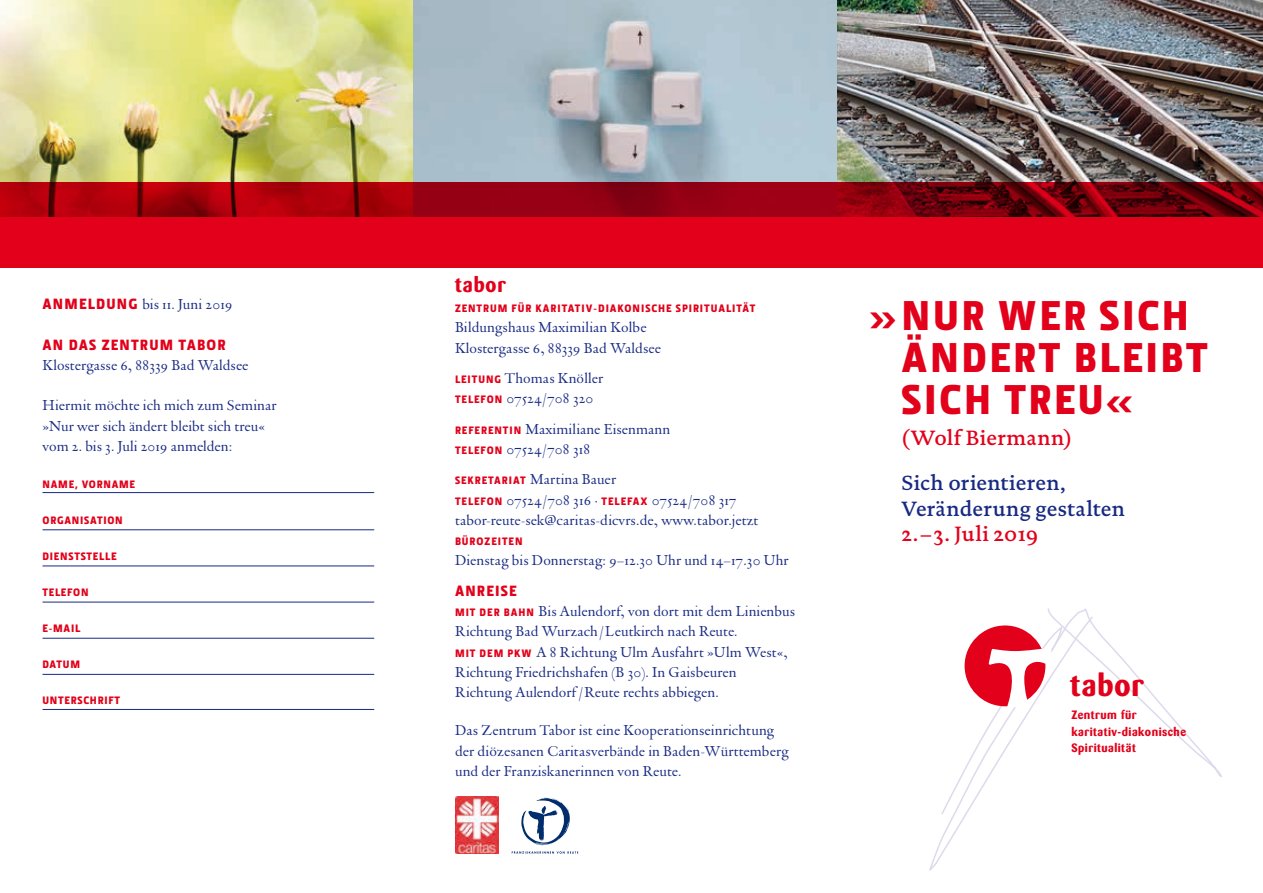
<style>
.page{position:relative;width:1263px;height:893px;background:#fff}
.page>*{position:absolute;margin:0;border:0;box-sizing:border-box;transform-origin:0 0}
.t1{font:900 42px/42px "Section";letter-spacing:.06em;color:#e2001a}
.t2{font:700 30.9px "Barmeno";letter-spacing:.03em;color:#e2001a}
.t3{font:21px/25.5px "DTL Documenta ST Medium";letter-spacing:.015em;color:#172983}
.t4{font:21px "DTL Documenta ST Medium";letter-spacing:.02em;color:#e2001a}
.t5{font:700 21px "Barmeno";letter-spacing:.04em;color:#e2001a}
.t6{font:15px/20.2px "DTL Vanden Keere D";letter-spacing:.01em;color:#172983}
.t7{font:15px "DTL Vanden Keere D Caps";letter-spacing:.01em;color:#172983}
.t8{font:900 15px "Section";letter-spacing:.08em;color:#e2001a}
.t9{font:700 12px/16.5px "Barmeno";letter-spacing:.04em;color:#e2001a}
.t10{font:900 10.8px "Section";letter-spacing:.07em;color:#e2001a}
.t11{font:900 10.8px "Section";letter-spacing:.09em;color:#e2001a}
.s1{font-family:"DTL Vanden Keere D";font-weight:400;color:#172983}
.s2{font-family:"DTL Vanden Keere D Caps";font-weight:400;color:#172983}
.s3{font-family:"DTL Vanden Keere D Caps"}
.s4{font-family:"Section";font-weight:900;font-size:10.8px;color:#e2001a}
.s5{font-family:"Barmeno";font-size:12px}
</style>
<div class="page">
<img style="left:0;top:0;width:1263px;height:183px">
<svg style="left:929px;top:608px;width:293px;height:263px"></svg>
<svg style="left:940px;top:624px;width:123px;height:192px"></svg>
<svg style="left:0;top:183px;width:1263px;height:85px;background:#c10015"></svg>
<img style="left:455px;top:796px;width:43px;height:57px">
<svg style="left:521px;top:797px;width:49px;height:48px"></svg>
<svg style="left:512px;top:851px;width:66px;height:3px"></svg>
<hr style="left:43px;top:492px;width:331px;height:1px;background:#172983">
<hr style="left:43px;top:529px;width:331px;height:1px;background:#172983">
<hr style="left:43px;top:566px;width:331px;height:1px;background:#172983">
<hr style="left:43px;top:602px;width:331px;height:1px;background:#172983">
<hr style="left:43px;top:638px;width:331px;height:1px;background:#172983">
<hr style="left:43px;top:674px;width:331px;height:1px;background:#172983">
<hr style="left:43px;top:709px;width:331px;height:1px;background:#172983">
<p class="t8" style="left:43px;top:295px;width:191px">ANMELDUNG <span class="s1">bis</span> <span class="s2">11.</span> <span class="s1">Juni</span> <span class="s2">2019</span></p>
<p class="t8" style="left:43px;top:336px;width:185px">AN DAS ZENTRUM TABOR</p>
<p class="t6" style="left:43px;top:355px;width:207px">Klostergasse <span class="s3">6</span>, <span class="s3">88339</span> Bad Waldsee</p>
<p class="t6" style="left:43px;top:395px;width:235px">Hiermit möchte ich mich zum Seminar »Nur wer sich ändert bleibt sich treu« vom <span class="s3">2.</span> bis <span class="s3">3.</span> Juli <span class="s3">2019</span> anmelden:</p>
<p class="t10" style="left:43px;top:479px;width:94px">NAME, VORNAME</p>
<p class="t10" style="left:43px;top:515px;width:82px">ORGANISATION</p>
<p class="t10" style="left:43px;top:550px;width:75px">DIENSTSTELLE</p>
<p class="t10" style="left:43px;top:586px;width:47px">TELEFON</p>
<p class="t10" style="left:43px;top:622px;width:39px">E-MAIL</p>
<p class="t10" style="left:43px;top:658px;width:39px">DATUM</p>
<p class="t10" style="left:43px;top:694px;width:79px">UNTERSCHRIFT</p>
<h3 class="t5" style="left:455px;top:272px;width:52px">tabor</h3>
<p class="t11" style="left:455px;top:302px;width:302px">ZENTRUM FÜR KARITATIV-DIAKONISCHE SPIRITUALITÄT</p>
<p class="t6" style="left:455px;top:318px;width:207px">Bildungshaus Maximilian Kolbe<br>Klostergasse <span class="s3">6</span>, <span class="s3">88339</span> Bad Waldsee</p>
<p class="t6" style="left:455px;top:368px;width:149px"><span class="s4">LEITUNG</span> Thomas Knöller</p>
<p class="t7" style="left:455px;top:389px;width:140px"><span class="s4">TELEFON</span> 07524/708 320</p>
<p class="t6" style="left:455px;top:419px;width:217px"><span class="s4">REFERENTIN</span> Maximiliane Eisenmann</p>
<p class="t7" style="left:455px;top:440px;width:137px"><span class="s4">TELEFON</span> 07524/708 318</p>
<p class="t6" style="left:455px;top:469px;width:162px"><span class="s4">SEKRETARIAT</span> Martina Bauer</p>
<p class="t7" style="left:455px;top:490px;width:283px"><span class="s4">TELEFON</span> 07524/708 316 <span class="s5">·</span> <span class="s4">TELEFAX</span> 07524/708 317</p>
<p class="t6" style="left:455px;top:510px;width:305px">tabor-reute-sek@caritas-dicvrs.de, www.tabor.jetzt</p>
<p class="t11" style="left:455px;top:535px;width:69px">BÜROZEITEN</p>
<p class="t6" style="left:455px;top:550px;width:335px">Dienstag bis Donnerstag: <span class="s3">9–12.30</span> Uhr und <span class="s3">14–17.30</span> Uhr</p>
<p class="t8" style="left:455px;top:582px;width:63px">ANREISE</p>
<p class="t6" style="left:455px;top:601px;width:342px"><span class="s4">MIT DER BAHN</span> Bis Aulendorf, von dort mit dem Linienbus Richtung Bad Wurzach /Leutkirch nach Reute.<br><span class="s4">MIT DEM PKW</span> A <span class="s3">8</span> Richtung Ulm Ausfahrt »Ulm West«, Richtung Friedrichshafen (B <span class="s3">30</span>). In Gaisbeuren Richtung Aulendorf /Reute rechts abbiegen.</p>
<p class="t6" style="left:455px;top:720px;width:335px">Das Zentrum Tabor ist eine Kooperationseinrichtung der diözesanen Caritasverbände in Baden-Württemberg und der Franziskanerinnen von Reute.</p>
<h1 class="t1" style="left:901px;top:295px;width:308px;text-indent:-33px">» NUR WER SICH<br>ÄNDERT BLEIBT<br>SICH TREU«</h1>
<h3 class="t4" style="left:901px;top:425px;width:172px">(Wolf Biermann)</h3>
<h3 class="t3" style="left:901px;top:470px;width:225px">Sich orientieren,<br>Veränderung gestalten</h3>
<h3 class="t4" style="left:901px;top:521px;width:139px">2.–3. Juli 2019</h3>
<h2 class="t2" style="left:1070px;top:666px;width:75px">tabor</h2>
<p class="t9" style="left:1071px;top:707px;width:116px">Zentrum für karitativ-diakonische<br>Spiritualität</p>
</div>
